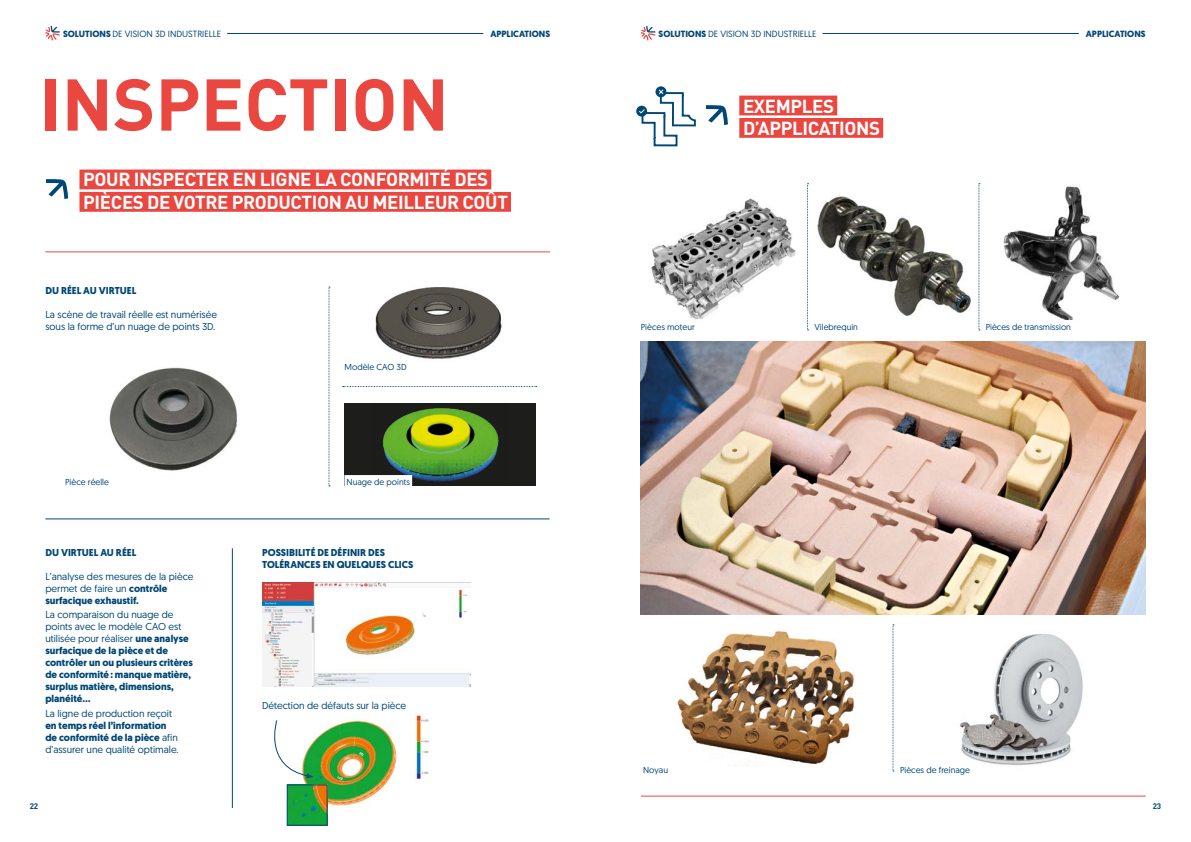
<style>
.page{position:relative;width:1191px;height:842px;background:#fff}
.page>*{position:absolute;margin:0;border:0;box-sizing:border-box;transform-origin:0 0}
.t1{font:700 72px "DIN Pro";color:#e9473f}
.t2{font:700 18.7px/22.4px "DIN Pro";letter-spacing:-.02em;color:#fff}
.t3{font:700 10px/12px "Geomanist";color:#004776}
.t4{font:10px/12px "Geomanist";color:#004776}
.t5{font:9px "Geomanist";color:#004776}
.t6{font:700 9px "Geomanist";color:#004776}
.LegendePhoto{font:8.7px "Geomanist";color:#004776}
.t7{font:700 8px "DIN Pro";color:#004776}
.s1{font-weight:700}
.s2{font-weight:400}
</style>
<div class="page">
<div style="left:344px;top:403px;width:192px;height:82px;background:#1d1d1b"></div>
<img style="left:382px;top:408px;width:117px;height:77px">
<img style="left:375px;top:287px;width:127px;height:72px">
<img style="left:641px;top:342px;width:504px;height:272px">
<img style="left:651px;top:198px;width:145px;height:122px">
<img style="left:676px;top:630px;width:179px;height:137px">
<img style="left:960px;top:634px;width:123px;height:131px">
<img style="left:1003px;top:186px;width:117px;height:134px">
<img style="left:817px;top:196px;width:154px;height:120px">
<img style="left:262px;top:582px;width:209px;height:105px">
<img style="left:286px;top:713px;width:143px;height:104px">
<img style="left:289px;top:786px;width:36px;height:38px">
<div style="left:287px;top:784px;width:40px;height:42px;border:1px solid #004776"></div>
<img style="left:109px;top:367px;width:129px;height:104px">
<svg style="left:641px;top:26px;width:14px;height:14px"></svg>
<svg style="left:45px;top:26px;width:15px;height:14px"></svg>
<hr style="left:227px;top:33px;width:256px;height:1px;background:#004776">
<hr style="left:822px;top:33px;width:256px;height:1px;background:#004776">
<hr style="left:641px;top:796px;width:504px;height:1px;background:#e9473f">
<hr style="left:45px;top:519px;width:504px;height:1px;background:#004776">
<hr style="left:232px;top:548px;width:1px;height:260px;background:#004776">
<hr style="left:45px;top:251px;width:505px;height:1px;background:#e9473f">
<div style="left:636px;top:106px;width:11px;height:11px;background:#004776;border-radius:50%"></div>
<svg style="left:655px;top:86px;width:11px;height:11px"></svg>
<svg style="left:343px;top:386px;width:193px;height:1px"></svg>
<svg style="left:329px;top:287px;width:1px;height:200px"></svg>
<svg style="left:807px;top:183px;width:1px;height:148px"></svg>
<svg style="left:978px;top:183px;width:2px;height:148px"></svg>
<svg style="left:892px;top:625px;width:2px;height:147px"></svg>
<div style="left:79px;top:170px;width:412px;height:19px;background:#e9473f"></div>
<div style="left:79px;top:192px;width:432px;height:20px;background:#e9473f"></div>
<svg style="left:46px;top:179px;width:22px;height:20px"></svg>
<div style="left:739px;top:96px;width:98px;height:19px;background:#e9473f"></div>
<div style="left:739px;top:118px;width:144px;height:20px;background:#e9473f"></div>
<svg style="left:638px;top:89px;width:90px;height:58px"></svg>
<div style="left:695px;top:95px;width:10px;height:21px;background:#fff"></div>
<div style="left:344px;top:475px;width:68px;height:14px;background:#fff"></div>
<div style="left:898px;top:763px;width:74px;height:14px;background:#fff"></div>
<svg style="left:274px;top:719px;width:40px;height:59px"></svg>
<p class="t5" style="left:63px;top:28px;width:159px"><span class="s1">SOLUTIONS</span> DE VISION 3D INDUSTRIELLE</p>
<p class="t5" style="left:658px;top:28px;width:159px"><span class="s1">SOLUTIONS</span> DE VISION 3D INDUSTRIELLE</p>
<p class="t6" style="left:490px;top:28px;width:61px">APPLICATIONS</p>
<p class="t6" style="left:1085px;top:28px;width:61px">APPLICATIONS</p>
<p class="t1" style="left:40px;top:45px;width:411px">INSPECTION</p>
<p class="t2" style="left:83px;top:166px;width:426px">POUR INSPECTER EN LIGNE LA CONFORMITÉ DES<br>PIÈCES DE VOTRE PRODUCTION AU MEILLEUR COÛT</p>
<p class="t3" style="left:45px;top:285px;width:92px">DU RÉEL AU VIRTUEL</p>
<p class="t4" style="left:45px;top:308px;width:173px">La scène de travail réelle est numérisée</p>
<p class="t4" style="left:45px;top:320px;width:171px">sous la forme d’un nuage de points 3D.</p>
<p class="LegendePhoto" style="left:345px;top:361px;width:64px">Modèle CAO 3D</p>
<p class="LegendePhoto" style="left:65px;top:476px;width:45px">Pièce réelle</p>
<p class="LegendePhoto" style="left:346px;top:476px;width:65px">Nuage de points</p>
<p class="t3" style="left:45px;top:546px;width:92px">DU VIRTUEL AU RÉEL</p>
<p class="t3" style="left:262px;top:546px;width:153px">POSSIBILITÉ DE DÉFINIR DES<br>TOLÉRANCES EN QUELQUES CLICS</p>
<p class="t4" style="left:45px;top:570px;width:150px">L’analyse des mesures de la pièce permet de faire un <span class="s1">contrôle surfacique exhaustif.</span></p>
<p class="t3" style="left:45px;top:609px;width:149px"><span class="s2">La comparaison du nuage de points avec le modèle CAO est utilisée pour réaliser</span> une analyse surfacique de la pièce et de contrôler un ou plusieurs critères de conformité: manque matière, surplus matière, dimensions, planéité…</p>
<p class="t4" style="left:45px;top:707px;width:135px">La ligne de production reçoit <span class="s1">en temps réel l’information de conformité de la pièce</span> afin d’assurer une qualité optimale.</p>
<p class="t4" style="left:262px;top:699px;width:146px">Détection de défauts sur la pièce</p>
<p class="t2" style="left:743px;top:92px;width:139px">EXEMPLES<br>D’APPLICATIONS</p>
<p class="LegendePhoto" style="left:641px;top:321px;width:55px">Pièces moteur</p>
<p class="LegendePhoto" style="left:814px;top:321px;width:45px">Vilebrequin</p>
<p class="LegendePhoto" style="left:985px;top:321px;width:87px">Pièces de transmission</p>
<p class="LegendePhoto" style="left:643px;top:764px;width:26px">Noyau</p>
<p class="LegendePhoto" style="left:900px;top:764px;width:71px">Pièces de freinage</p>
<p class="t7" style="left:30px;top:800px;width:10px">22</p>
<p class="t7" style="left:1152px;top:800px;width:10px">23</p>
</div>
